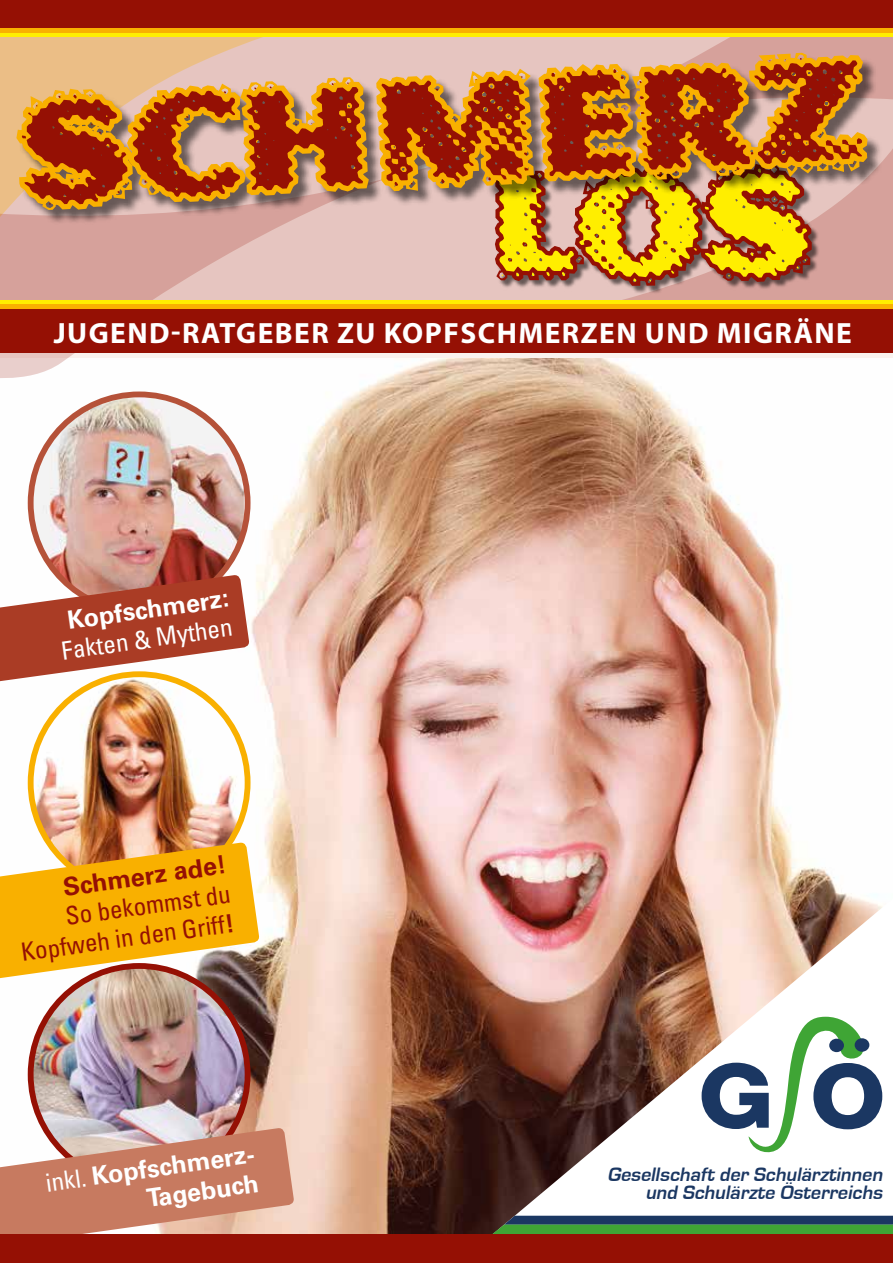
<style>
.page{position:relative;width:893px;height:1263px;background:#fff}
.page>*{position:absolute;margin:0;border:0;box-sizing:border-box;transform-origin:0 0}
.t1{font:148.2px "Magnesium MVB Std Grime";color:#951004}
.t2{font:147px "Magnesium MVB Std Grime";color:#fe0}
.t3{font:700 29.4px "Myriad Pro";letter-spacing:.05em;color:#fff}
.t4{font:700 25.2px/29.4px "Univers LT Std";color:#fff;text-align:right}
.t5{font:condensed 25.2px/29.4px "Univers LT Std";color:#951004;text-align:right}
.t6{font:condensed 25.2px "Univers LT Std";color:#fff}
.t7{font:700 25.2px "Univers LT Std";color:#951004}
.t8{font:italic 700 20.1px/18px "Eurostile";color:#1b3762;text-align:right}
.s1{font-weight:700;font-stretch:normal}
.s2{font-weight:400;font-stretch:condensed}
</style>
<div class="page">
<img style="left:27px;top:380px;width:850px;height:855px">
<svg style="left:0;top:353px;width:893px;height:27px"></svg>
<svg style="left:0;top:37px;width:893px;height:263px;background:#e0b5a6"></svg>
<div style="left:496px;top:165px;width:324px;height:129px;background:#000;opacity:.55"></div>
<div style="left:0;top:304px;width:893px;height:49px;background:#951004"></div>
<div style="left:0;top:301px;width:893px;height:7px;background:#f9b000"></div>
<hr style="left:0;top:300px;width:893px;height:4px;background:#fe0">
<div style="left:0;top:0;width:893px;height:32px;background:#951004"></div>
<div style="left:0;top:28px;width:893px;height:7px;background:#f9b000"></div>
<hr style="left:0;top:33px;width:893px;height:4px;background:#fe0">
<img style="left:31px;top:674px;width:217px;height:217px;border-radius:108px">
<img style="left:33px;top:394px;width:211px;height:180px">
<div style="left:28px;top:391px;width:223px;height:223px;border:6px solid #b55239;border-radius:50%"></div>
<svg style="left:0;top:574px;width:250px;height:112px"></svg>
<svg style="left:0;top:842px;width:260px;height:142px;background:#efb32e"></svg>
<img style="left:31px;top:966px;width:217px;height:217px;border-radius:108px">
<div style="left:28px;top:963px;width:223px;height:223px;border:6px solid #951004;border-radius:50%"></div>
<svg style="left:0;top:1127px;width:294px;height:108px;background:#cf917c"></svg>
<img style="left:483px;top:898px;width:410px;height:318px">
<svg style="left:470px;top:1216px;width:423px;height:19px;background:#356643"></svg>
<svg style="left:702px;top:1017px;width:180px;height:136px"></svg>
<div style="left:829px;top:1039px;width:15px;height:13px;background:#1b3762;border-radius:50%"></div>
<div style="left:855px;top:1038px;width:14px;height:14px;background:#1b3762;border-radius:50%"></div>
<div style="left:0;top:1235px;width:893px;height:28px;background:#951004"></div>
<svg style="left:11px;top:48px;width:866px;height:242px;background:#cd975b"></svg>
<h1 class="t1" style="left:14px;top:62px;width:847px;rotate:-3deg">SChmerz</h1>
<h2 class="t2" style="left:488px;top:133px;width:324px">los</h2>
<h3 class="t3" style="left:54px;top:314px;width:800px">JUGEND-RATGEBER ZU KOPFSCHMERZEN UND MIGRÄNE</h3>
<p class="t4" style="left:65px;top:606px;width:164px;rotate:-8deg">Kopfschmerz:</p>
<p class="t6" style="left:60px;top:635px;width:174px;rotate:-8deg">Fakten &amp; Mythen</p>
<p class="t7" style="left:61px;top:872px;width:166px;rotate:-8deg">Schmerz ade!</p>
<p class="t5" style="left:15px;top:908px;width:217px;rotate:-8deg">So bekommst du<br>Kopfweh in den Griff<span class="s1">!</span></p>
<p class="t4" style="left:44px;top:1168px;width:216px;rotate:-8deg"><span class="s2">inkl.</span> Kopfschmerz-<br>Tagebuch</p>
<p class="t8" style="left:607px;top:1165px;width:280px">Gesellschaft der Schulärztinnen und Schulärzte Österreichs</p>
</div>
